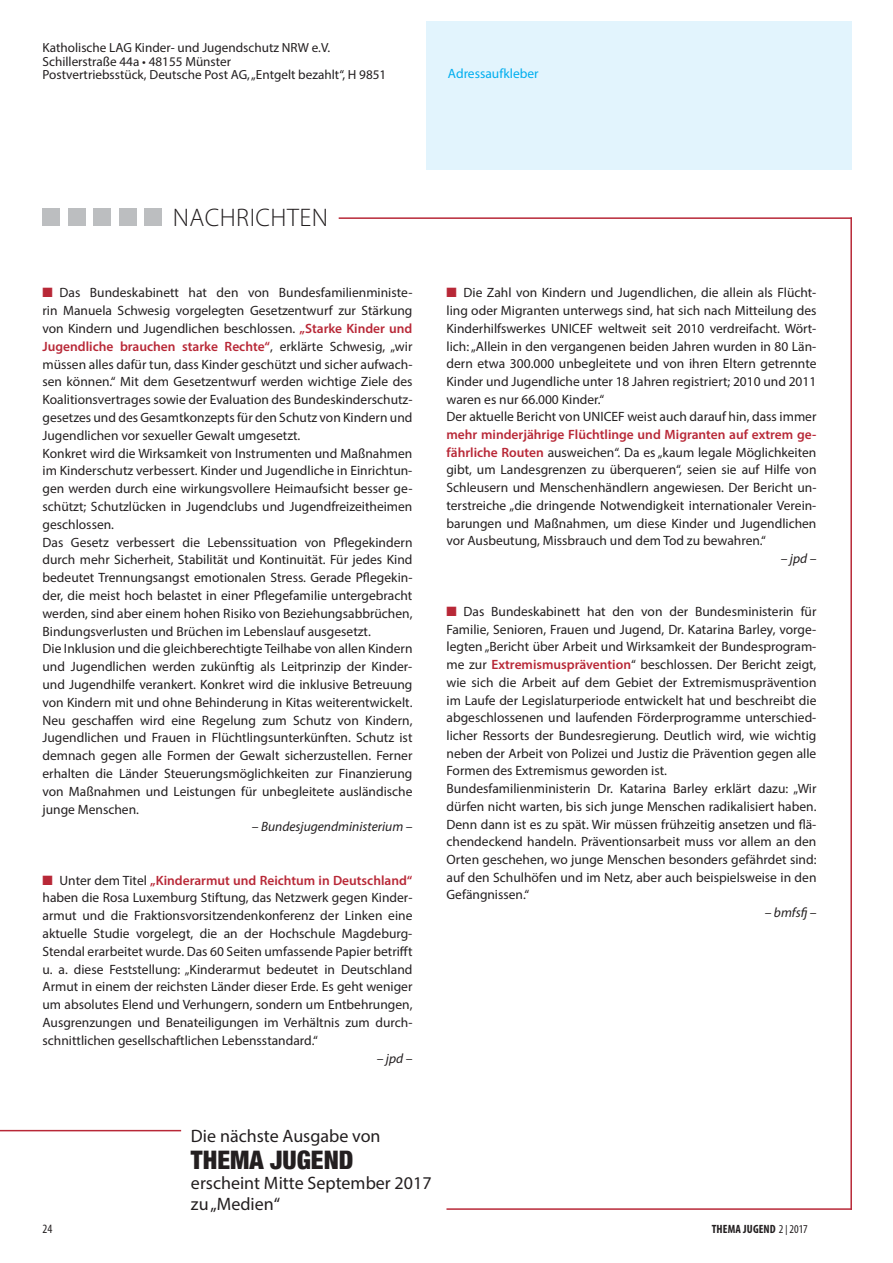
<style>
.page{position:relative;width:893px;height:1263px;background:#fff}
.page>*{position:absolute;margin:0;border:0;box-sizing:border-box;transform-origin:0 0}
.t1{font:300 25.5px "Myriad Pro";color:#231f20}
.t2{font:900 condensed 25.5px "Helvetica Neue";color:#231f20}
.t3{font:18px/21px "Myriad Pro";color:#231f20}
.t4{font:13.5px/17.9px "Myriad Pro";color:#231f20}
.t5{font:italic 13.5px "Myriad Pro";color:#231f20}
.t6{font:13.5px "Myriad Pro";color:#00aeef}
.t7{font:13.2px/13.5px "Myriad Pro";color:#231f20}
.t8{font:condensed 12.75px "Myriad Pro";color:#231f20}
.t9{font:700 condensed 12px "Myriad Pro";letter-spacing:.01em;color:#231f20}
.s1{color:#b82837}
.s2{font-weight:600;color:#b82837}
.s3{font-weight:400}
.s4{font-family:"Futura T";font-weight:300}
</style>
<div class="page">
<div style="left:43px;top:209px;width:17px;height:17px;background:#bcbec0"></div>
<div style="left:68px;top:209px;width:17px;height:17px;background:#bcbec0"></div>
<div style="left:94px;top:209px;width:17px;height:17px;background:#bcbec0"></div>
<div style="left:119px;top:209px;width:17px;height:17px;background:#bcbec0"></div>
<div style="left:145px;top:209px;width:17px;height:17px;background:#bcbec0"></div>
<hr style="left:339px;top:217px;width:513px;height:2px;background:#b82837">
<div style="left:427px;top:21px;width:425px;height:149px;background:#e2f4fd"></div>
<hr style="left:446px;top:1208px;width:406px;height:2px;background:#b82837">
<hr style="left:0;top:1130px;width:181px;height:1px;background:#b82837">
<hr style="left:850px;top:217px;width:2px;height:993px;background:#b82837">
<p class="t7" style="left:43px;top:41px;width:345px">Katholische LAG Kinder- und Jugendschutz NRW e.V.<br>Schillerstraße 44a • 48155 Münster<br>Postvertriebsstück, Deutsche Post AG, „Entgelt bezahlt“, H 9851</p>
<p class="t6" style="left:448px;top:65px;width:92px">Adressaufkleber</p>
<h1 class="t1" style="left:173px;top:202px;width:32px">NACHRICHTEN</h1>
<p class="t4" style="left:43px;top:284px;width:371px"><span class="s1">■</span> Das Bundeskabinett hat den von Bundesfamilienministe&shy;rin Manuela Schwesig vorgelegten Gesetzentwurf zur Stärkung von Kindern und Jugendlichen beschlossen. <span class="s2">„Starke Kinder und Jugendliche brauchen starke Rechte“</span>, erklärte Schwesig, „wir müssen alles dafür tun, dass Kinder geschützt und sicher aufwach&shy;sen können.“ Mit dem Gesetzentwurf werden wichtige Ziele des Koalitionsvertrages sowie der Evaluation des Bundeskinderschutz&shy;gesetzes und des Gesamtkonzepts für den Schutz von Kindern und Jugendlichen vor sexueller Gewalt umgesetzt.<br>Konkret wird die Wirksamkeit von Instrumenten und Maßnahmen im Kinderschutz verbessert. Kinder und Jugendliche in Einrichtun&shy;gen werden durch eine wirkungsvollere Heimaufsicht besser ge&shy;schützt; Schutzlücken in Jugendclubs und Jugendfreizeitheimen geschlossen.<br>Das Gesetz verbessert die Lebenssituation von Pflegekindern durch mehr Sicherheit, Stabilität und Kontinuität. Für jedes Kind bedeutet Trennungsangst emotionalen Stress. Gerade Pflegekin&shy;der, die meist hoch belastet in einer Pflegefamilie untergebracht werden, sind aber einem hohen Risiko von Beziehungsabbrüchen, Bindungsverlusten und Brüchen im Lebenslauf ausgesetzt.<br>Die Inklusion und die gleichberechtigte Teilhabe von allen Kindern und Jugendlichen werden zukünftig als Leitprinzip der Kinder&shy;und Jugendhilfe verankert. Konkret wird die inklusive Betreuung von Kindern mit und ohne Behinderung in Kitas weiterentwickelt.<br>Neu geschaffen wird eine Regelung zum Schutz von Kindern, Jugendlichen und Frauen in Flüchtlingsunterkünften. Schutz ist demnach gegen alle Formen der Gewalt sicherzustellen. Ferner erhalten die Länder Steuerungsmöglichkeiten zur Finanzierung von Maßnahmen und Leistungen für unbegleitete ausländische junge Menschen.</p>
<p class="t5" style="left:252px;top:818px;width:162px">– Bundesjugendministerium –</p>
<p class="t4" style="left:43px;top:871px;width:371px;text-align:justify"><span class="s1">■</span> Unter dem Titel <span class="s2">„Kinderarmut und Reichtum in Deutschland“ </span>haben die Rosa Luxemburg Stiftung, das Netzwerk gegen Kinder&shy;armut und die Fraktionsvorsitzendenkonferenz der Linken eine aktuelle Studie vorgelegt, die an der Hochschule Magdeburg-Stendal erarbeitet wurde. Das 60 Seiten umfassende Papier betrifft u. a. diese Feststellung: „Kinderarmut bedeutet in Deutschland Armut in einem der reichsten Länder dieser Erde. Es geht weniger um absolutes Elend und Verhungern, sondern um Entbehrungen, Ausgrenzungen und Benateiligungen im Verhältnis zum durch&shy;schnittlichen gesellschaftlichen Lebensstandard.“</p>
<p class="t5" style="left:377px;top:1050px;width:37px">– jpd –</p>
<p class="t4" style="left:446px;top:284px;width:371px"><span class="s1">■</span> Die Zahl von Kindern und Jugendlichen, die allein als Flücht&shy;ling oder Migranten unterwegs sind, hat sich nach Mitteilung des Kinderhilfswerkes UNICEF weltweit seit 2010 verdreifacht. Wört&shy;lich: „Allein in den vergangenen beiden Jahren wurden in 80 Län&shy;dern etwa 300.000 unbegleitete und von ihren Eltern getrennte Kinder und Jugendliche unter 18 Jahren registriert; 2010 und 2011 waren es nur 66.000 Kinder.“<br>Der aktuelle Bericht von UNICEF weist auch darauf hin, dass immer</p>
<p class="t4" style="left:446px;top:425px;width:371px;text-align:justify"><span class="s2">mehr minderjährige Flüchtlinge und Migranten auf extrem ge&shy;fährliche Routen</span> ausweichen“. Da es „kaum legale Möglichkeiten gibt, um Landesgrenzen zu überqueren“, seien sie auf Hilfe von Schleusern und Menschenhändlern angewiesen. Der Bericht un&shy;terstreiche „die dringende Notwendigkeit internationaler Verein&shy;barungen und Maßnahmen, um diese Kinder und Jugendlichen vor Ausbeutung, Missbrauch und dem Tod zu bewahren.“</p>
<p class="t5" style="left:781px;top:550px;width:37px">– jpd –</p>
<p class="t4" style="left:446px;top:602px;width:371px"><span class="s1">■</span> Das Bundeskabinett hat den von der Bundesministerin für Familie, Senioren, Frauen und Jugend, Dr. Katarina Barley, vorge&shy;legten „Bericht über Arbeit und Wirksamkeit der Bundesprogram&shy;me zur <span class="s2">Extremismusprävention</span>“ beschlossen. Der Bericht zeigt, wie sich die Arbeit auf dem Gebiet der Extremismusprävention im Laufe der Legislaturperiode entwickelt hat und beschreibt die abgeschlossenen und laufenden Förderprogramme unterschied&shy;licher Ressorts der Bundesregierung. Deutlich wird, wie wichtig neben der Arbeit von Polizei und Justiz die Prävention gegen alle Formen des Extremismus geworden ist.<br>Bundesfamilienministerin Dr. Katarina Barley erklärt dazu: „Wir dürfen nicht warten, bis sich junge Menschen radikalisiert haben.<br>Denn dann ist es zu spät. Wir müssen frühzeitig ansetzen und flä&shy;chendeckend handeln. Präventionsarbeit muss vor allem an den Orten geschehen, wo junge Menschen besonders gefährdet sind: auf den Schulhöfen und im Netz, aber auch beispielsweise in den Gefängnissen.“</p>
<p class="t5" style="left:765px;top:904px;width:53px">– bmfsfj –</p>
<h2 class="t3" style="left:191px;top:1125px;width:191px">Die nächste Ausgabe von</h2>
<h1 class="t2" style="left:191px;top:1139px;width:164px">THEMA JUGEND</h1>
<h2 class="t3" style="left:191px;top:1172px;width:242px">erscheint Mitte September 2017 zu „Medien“</h2>
<p class="t8" style="left:43px;top:1221px;width:11px">24</p>
<p class="t9" style="left:712px;top:1222px;width:98px">THEMA JUGEND <span class="s3">2</span><span class="s4">|</span><span class="s3">2017</span></p>
</div>
